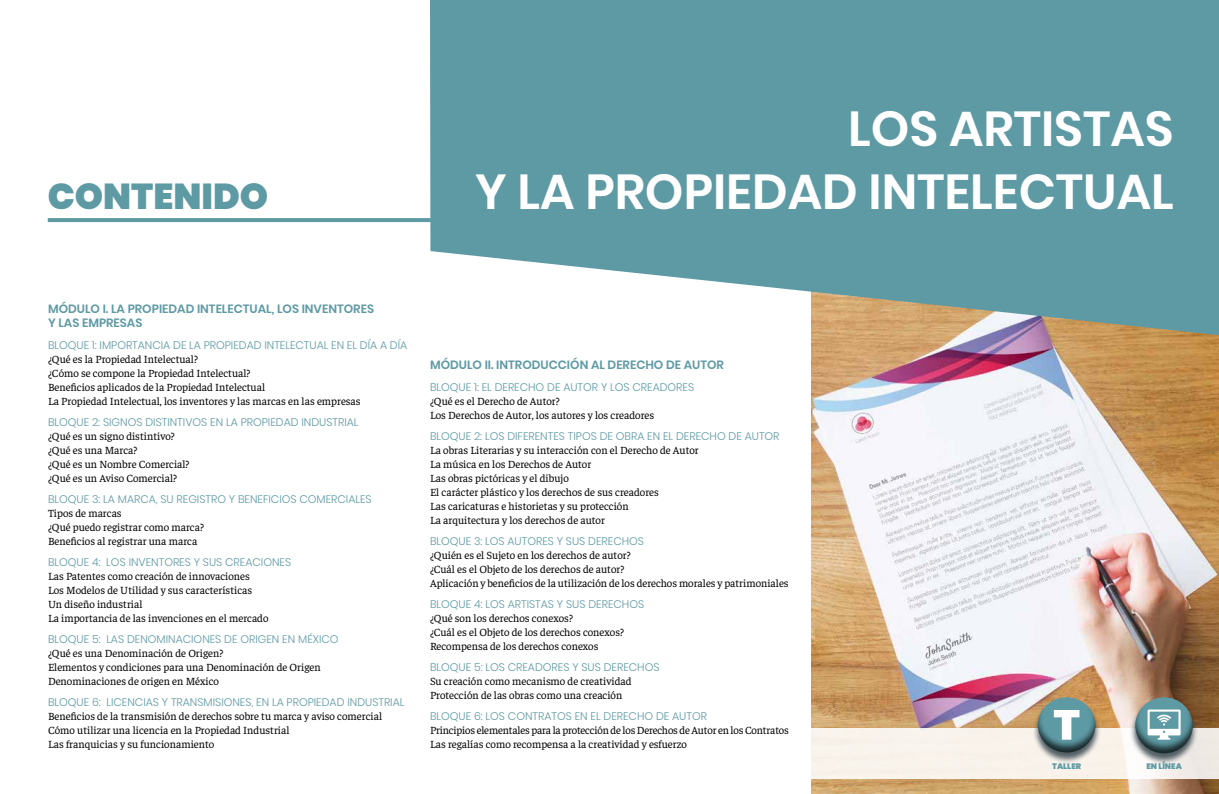
<style>
.page{position:relative;width:1219px;height:794px;background:#fff}
.page>*{position:absolute;margin:0;border:0;box-sizing:border-box;transform-origin:0 0}
.t1{font:600 49px/63px "Poppins";color:#fff;text-align:right}
.t2{font:900 36px "Poppins";color:#5e9aa4}
.t3{font:600 12px/14px "Poppins";color:#5e9aa4}
.t4{font:11px/14px "Faustina";color:#000}
.t5{font:300 11px "Poppins";color:#5e9aa4}
.t6{font:900 8px "Poppins";color:#5e9aa4}
</style>
<div class="page">
<img style="left:812px;top:335px;width:407px;height:459px">
<svg style="left:430px;top:0;width:789px;height:335px;background:#70a3ab"></svg>
<hr style="left:48px;top:218px;width:499px;height:4px;background:#5e9aa4">
<div style="left:807px;top:728px;width:412px;height:50px;background:#f8f2eb"></div>
<div style="left:1130px;top:697px;width:68px;height:67px;background:#1b2e38;opacity:.75"></div>
<div style="left:1134px;top:695px;width:60px;height:58px;background:#000;opacity:.75"></div>
<svg style="left:1147px;top:709px;width:34px;height:30px"></svg>
<div style="left:1032px;top:697px;width:69px;height:67px;background:#1b2e38;opacity:.75"></div>
<div style="left:1036px;top:695px;width:60px;height:57px;background:#000;opacity:.75"></div>
<svg style="left:1054px;top:710px;width:25px;height:29px"></svg>
<h2 class="t2" style="left:48px;top:176px;width:222px">CONTENIDO</h2>
<h1 class="t1" style="left:475px;top:98px;width:700px">LOS ARTISTAS<br>Y LA PROPIEDAD INTELECTUAL</h1>
<p class="t3" style="left:48px;top:301px;width:328px">MÓDULO I. LA PROPIEDAD INTELECTUAL, LOS INVENTORES<br>Y LAS EMPRESAS</p>
<p class="t5" style="left:48px;top:339px;width:361px">BLOQUE 1: IMPORTANCIA DE LA PROPIEDAD INTELECTUAL EN EL DÍA A DÍA</p>
<p class="t4" style="left:48px;top:352px;width:314px">¿Qué es la Propiedad Intelectual?<br>¿Cómo se compone la Propiedad Intelectual?<br>Beneficios aplicados de la Propiedad Intelectual<br>La Propiedad Intelectual, los inventores y las marcas en las empresas</p>
<p class="t5" style="left:48px;top:416px;width:312px">BLOQUE 2: SIGNOS DISTINTIVOS EN LA PROPIEDAD INDUSTRIAL</p>
<p class="t4" style="left:48px;top:429px;width:143px">¿Qué es un signo distintivo? ¿Qué es una Marca?<br>¿Qué es un Nombre Comercial? ¿Qué es un Aviso Comercial?</p>
<p class="t5" style="left:48px;top:493px;width:325px">BLOQUE 3: LA MARCA, SU REGISTRO Y BENEFICIOS COMERCIALES</p>
<p class="t4" style="left:48px;top:506px;width:158px">Tipos de marcas<br>¿Qué puedo registrar como marca?<br>Beneficios al registrar una marca</p>
<p class="t5" style="left:48px;top:556px;width:245px">BLOQUE 4: LOS INVENTORES Y SUS CREACIONES</p>
<p class="t4" style="left:48px;top:569px;width:222px">Las Patentes como creación de innovaciones Los Modelos de Utilidad y sus características Un diseño industrial<br>La importancia de las invenciones en el mercado</p>
<p class="t5" style="left:48px;top:633px;width:292px">BLOQUE 5: LAS DENOMINACIONES DE ORIGEN EN MÉXICO</p>
<p class="t4" style="left:48px;top:646px;width:274px">¿Qué es una Denominación de Origen?<br>Elementos y condiciones para una Denominación de Origen<br>Denominaciones de origen en México</p>
<p class="t5" style="left:48px;top:696px;width:358px">BLOQUE 6: LICENCIAS Y TRANSMISIONES, EN LA PROPIEDAD INDUSTRIAL</p>
<p class="t4" style="left:48px;top:709px;width:336px">Beneficios de la transmisión de derechos sobre tu marca y aviso comercial<br>Cómo utilizar una licencia en la Propiedad Industrial<br>Las franquicias y su funcionamiento</p>
<p class="t3" style="left:430px;top:357px;width:295px">MÓDULO II. INTRODUCCIÓN AL DERECHO DE AUTOR</p>
<p class="t5" style="left:430px;top:381px;width:266px">BLOQUE 1: EL DERECHO DE AUTOR Y LOS CREADORES</p>
<p class="t4" style="left:430px;top:394px;width:226px">¿Qué es el Derecho de Autor?<br>Los Derechos de Autor, los autores y los creadores</p>
<p class="t5" style="left:430px;top:430px;width:351px">BLOQUE 2: LOS DIFERENTES TIPOS DE OBRA EN EL DERECHO DE AUTOR</p>
<p class="t4" style="left:430px;top:443px;width:270px">La obras Literarias y su interacción con el Derecho de Autor La música en los Derechos de Autor<br>Las obras pictóricas y el dibujo<br>El carácter plástico y los derechos de sus creadores<br>Las caricaturas e historietas y su protección<br>La arquitectura y los derechos de autor</p>
<p class="t5" style="left:430px;top:535px;width:216px">BLOQUE 3: LOS AUTORES Y SUS DERECHOS</p>
<p class="t4" style="left:430px;top:548px;width:360px">¿Quién es el Sujeto en los derechos de autor?<br>¿Cuál es el Objeto de los derechos de autor?<br>Aplicación y beneficios de la utilización de los derechos morales y patrimoniales</p>
<p class="t5" style="left:430px;top:598px;width:216px">BLOQUE 4: LOS ARTISTAS Y SUS DERECHOS</p>
<p class="t4" style="left:430px;top:611px;width:196px">¿Qué son los derechos conexos?<br>¿Cuál es el Objeto de los derechos conexos?<br>Recompensa de los derechos conexos</p>
<p class="t5" style="left:430px;top:661px;width:231px">BLOQUE 5: LOS CREADORES Y SUS DERECHOS</p>
<p class="t4" style="left:430px;top:674px;width:203px">Su creación como mecanismo de creatividad<br>Protección de las obras como una creación</p>
<p class="t5" style="left:430px;top:710px;width:278px">BLOQUE 6: LOS CONTRATOS EN EL DERECHO DE AUTOR</p>
<p class="t4" style="left:430px;top:723px;width:360px">Principios elementales para la protección de los Derechos de Autor en los Contratos<br>Las regalías como recompensa a la creatividad y esfuerzo</p>
<p class="t6" style="left:1052px;top:762px;width:31px">TALLER</p>
<p class="t6" style="left:1146px;top:762px;width:37px">EN LÍNEA</p>
</div>
